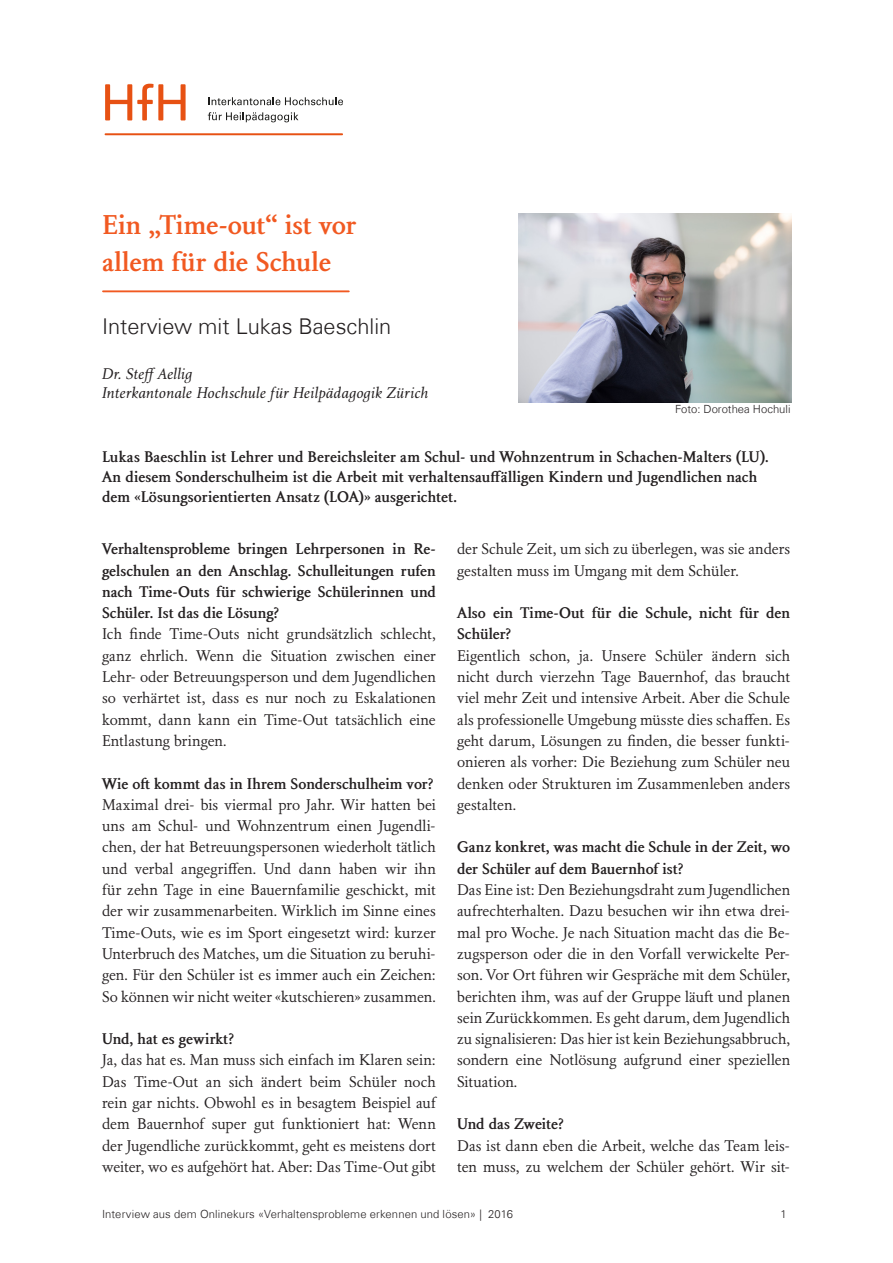
<style>
.page{position:relative;width:893px;height:1263px;background:#fff}
.page>*{position:absolute;margin:0;border:0;box-sizing:border-box;transform-origin:0 0}
.Titel1{font:700 27.75px "Aragon";letter-spacing:-.005em;color:#f15921}
.Titel2{font:300 21.75px "Univers Com 45";color:#231f20}
.Lauftext_ohne_Einzug{font:15.75px/21.3px "Aragon";color:#231f20;text-align:justify}
.Lauftext_ohne_Einzug-2{font:700 15.75px/21.3px "Aragon";letter-spacing:-.005em;color:#231f20}
.Lead{font:700 15.75px "Aragon";letter-spacing:.005em;color:#231f20}
.Autoren{font:italic 15.75px "Aragon";letter-spacing:.01em;color:#231f20}
.Fusszeile{font:300 11.25px "Univers Com 45";letter-spacing:.01em;color:#231f20}
</style>
<div class="page">
<hr style="left:103px;top:290px;width:246px;height:2px;background:#f15921">
<svg style="left:209px;top:97px;width:134px;height:8px"></svg>
<svg style="left:208px;top:112px;width:90px;height:10px"></svg>
<svg style="left:105px;top:84px;width:81px;height:36px"></svg>
<svg style="left:105px;top:133px;width:238px;height:2px"></svg>
<img style="left:519px;top:214px;width:273px;height:188px">
<p class="Titel1" style="left:102px;top:206px;width:256px">Ein „Time-out“ ist vor</p>
<p class="Titel1" style="left:102px;top:243px;width:231px">allem für die Schule</p>
<p class="Titel2" style="left:102px;top:313px;width:291px">Interview mit Lukas Baeschlin</p>
<p class="Autoren" style="left:102px;top:363px;width:92px">Dr. Steff Aellig</p>
<p class="Autoren" style="left:102px;top:382px;width:328px">Interkantonale Hochschule für Heilpädagogik Zürich</p>
<p class="Fusszeile" style="left:675px;top:403px;width:117px">Foto: Dorothea Hochuli</p>
<p class="Lead" style="left:102px;top:446px;width:668px">Lukas Baeschlin ist Lehrer und Bereichsleiter am Schul- und Wohnzentrum in Schachen-Malters (LU).</p>
<p class="Lead" style="left:102px;top:466px;width:657px">An diesem Sonderschulheim ist die Arbeit mit verhaltensauffälligen Kindern und Jugendlichen nach</p>
<p class="Lead" style="left:102px;top:487px;width:357px">dem «Lösungsorientierten Ansatz (LOA)» ausgerichtet.</p>
<p class="Lauftext_ohne_Einzug-2" style="left:102px;top:538px;width:335px;text-align:justify">Verhaltensprobleme bringen Lehrpersonen in Re&shy;gelschulen an den Anschlag. Schulleitungen rufen nach Time-Outs für schwierige Schülerinnen und Schüler. Ist das die Lösung?</p>
<p class="Lauftext_ohne_Einzug" style="left:102px;top:623px;width:335px">Ich finde Time-Outs nicht grundsätzlich schlecht, ganz ehrlich. Wenn die Situation zwischen einer Lehr- oder Betreuungsperson und dem Jugendlichen so verhärtet ist, dass es nur noch zu Eskalationen kommt, dann kann ein Time-Out tatsächlich eine Entlastung bringen.</p>
<p class="Lauftext_ohne_Einzug-2" style="left:102px;top:772px;width:333px">Wie oft kommt das in Ihrem Sonderschulheim vor?</p>
<p class="Lauftext_ohne_Einzug" style="left:102px;top:793px;width:335px">Maximal drei- bis viermal pro Jahr. Wir hatten bei uns am Schul- und Wohnzentrum einen Jugendli&shy;chen, der hat Betreuungspersonen wiederholt tätlich und verbal angegriffen. Und dann haben wir ihn für zehn Tage in eine Bauernfamilie geschickt, mit der wir zusammenarbeiten. Wirklich im Sinne eines Time-Outs, wie es im Sport eingesetzt wird: kurzer Unterbruch des Matches, um die Situation zu beruhi&shy;gen. Für den Schüler ist es immer auch ein Zeichen:<br>So können wir nicht weiter «kutschieren» zusammen.</p>
<p class="Lauftext_ohne_Einzug-2" style="left:102px;top:1028px;width:133px">Und, hat es gewirkt?</p>
<p class="Lauftext_ohne_Einzug" style="left:102px;top:1049px;width:335px">Ja, das hat es. Man muss sich einfach im Klaren sein:<br>Das Time-Out an sich ändert beim Schüler noch rein gar nichts. Obwohl es in besagtem Beispiel auf dem Bauernhof super gut funktioniert hat: Wenn der Jugendliche zurückkommt, geht es meistens dort weiter, wo es aufgehört hat. Aber: Das Time-Out gibt</p>
<p class="Lauftext_ohne_Einzug" style="left:457px;top:538px;width:335px">der Schule Zeit, um sich zu überlegen, was sie anders gestalten muss im Umgang mit dem Schüler.</p>
<p class="Lauftext_ohne_Einzug-2" style="left:457px;top:602px;width:334px">Also ein Time-Out für die Schule, nicht für den<br>Schüler?</p>
<p class="Lauftext_ohne_Einzug" style="left:457px;top:644px;width:335px">Eigentlich schon, ja. Unsere Schüler ändern sich nicht durch vierzehn Tage Bauernhof, das braucht viel mehr Zeit und intensive Arbeit. Aber die Schule als professionelle Umgebung müsste dies schaffen. Es geht darum, Lösungen zu finden, die besser funkti&shy;onieren als vorher: Die Beziehung zum Schüler neu denken oder Strukturen im Zusammenleben anders gestalten.</p>
<p class="Lauftext_ohne_Einzug-2" style="left:457px;top:836px;width:335px">Ganz konkret, was macht die Schule in der Zeit, wo der Schüler auf dem Bauernhof ist?</p>
<p class="Lauftext_ohne_Einzug" style="left:457px;top:879px;width:335px">Das Eine ist: Den Beziehungsdraht zum Jugendlichen aufrechterhalten. Dazu besuchen wir ihn etwa drei&shy;mal pro Woche. Je nach Situation macht das die Be&shy;zugsperson oder die in den Vorfall verwickelte Per&shy;son. Vor Ort führen wir Gespräche mit dem Schüler, berichten ihm, was auf der Gruppe läuft und planen sein Zurückkommen. Es geht darum, dem Jugendlich zu signalisieren: Das hier ist kein Beziehungsabbruch, sondern eine Notlösung aufgrund einer speziellen Situation.</p>
<p class="Lauftext_ohne_Einzug-2" style="left:457px;top:1113px;width:108px">Und das Zweite?</p>
<p class="Lauftext_ohne_Einzug" style="left:457px;top:1134px;width:335px">Das ist dann eben die Arbeit, welche das Team leis&shy;ten muss, zu welchem der Schüler gehört. Wir sit-</p>
<p class="Fusszeile" style="left:102px;top:1207px;width:413px">Interview aus dem Onlinekurs «Verhaltensprobleme erkennen und lösen» | 2016</p>
<p class="Fusszeile" style="left:780px;top:1207px;width:8px">1</p>
</div>
